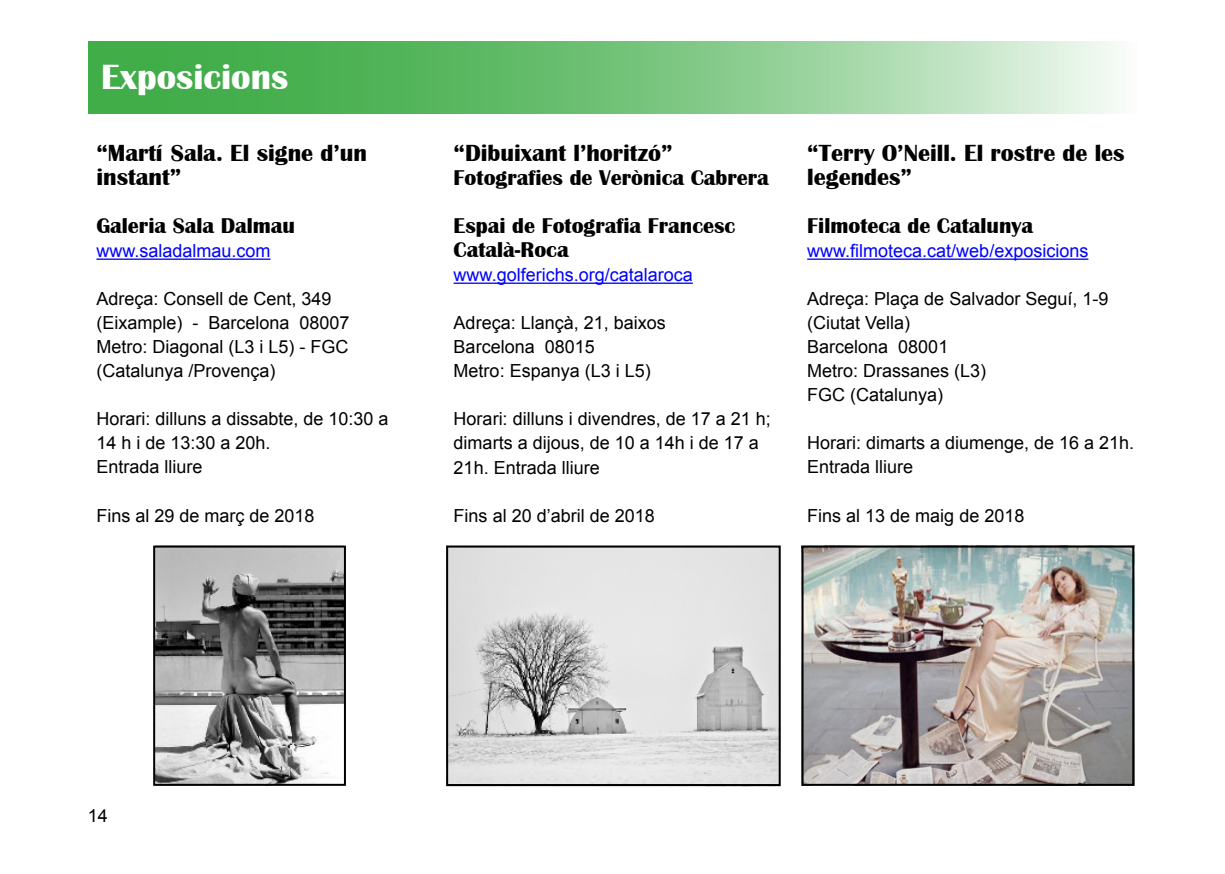
<style>
.page{position:relative;width:1225px;height:874px;background:#fff}
.page>*{position:absolute;margin:0;border:0;box-sizing:border-box;transform-origin:0 0}
.t1{font:700 36px "Britannic";color:#fff}
.t2{font:700 24px/24px "Britannic";color:#000}
.t3{font:700 22px/48px "Britannic";color:#000}
.t4{font:18px/24px "Arial";color:#000}
.t5{font:18px "Arial";color:#00f}
</style>
<div class="page">
<svg style="left:88px;top:41px;width:1025px;height:72px;background:#7dc682"></svg>
<img style="left:156px;top:548px;width:187px;height:234px">
<div style="left:153px;top:545px;width:193px;height:240px;border:2px solid #000"></div>
<hr style="left:96px;top:258px;width:174px;height:2px;background:#00f">
<hr style="left:453px;top:282px;width:240px;height:2px;background:#00f">
<hr style="left:807px;top:258px;width:281px;height:2px;background:#00f">
<img style="left:449px;top:548px;width:328px;height:234px">
<div style="left:446px;top:545px;width:334px;height:240px;border:2px solid #000"></div>
<img style="left:804px;top:548px;width:327px;height:234px">
<div style="left:801px;top:545px;width:333px;height:240px;border:2px solid #000"></div>
<h1 class="t1" style="left:101px;top:58px;width:189px">Exposicions</h1>
<h2 class="t2" style="left:96px;top:141px;width:272px">“Martí Sala. El signe d’un instant”</h2>
<p class="t3" style="left:96px;top:202px;width:200px">Galeria Sala Dalmau</p>
<p class="t5" style="left:96px;top:239px;width:176px">www.saladalmau.com</p>
<p class="t4" style="left:96px;top:287px;width:255px">Adreça: Consell de Cent, 349 (Eixample) - Barcelona 08007<br>Metro: Diagonal (L3 i L5) - FGC (Catalunya /Provença)</p>
<p class="t4" style="left:96px;top:408px;width:294px">Horari: dilluns a dissabte, de 10:30 a<br>14 h i de 13:30 a 20h.<br>Entrada lliure</p>
<p class="t4" style="left:96px;top:503px;width:220px">Fins al 29 de març de 2018</p>
<h2 class="t2" style="left:453px;top:141px;width:220px">“Dibuixant l’horitzó”</h2>
<p class="t3" style="left:453px;top:154px;width:317px">Fotografies de Verònica Cabrera<br>Espai de Fotografia Francesc</p>
<p class="t3" style="left:453px;top:226px;width:116px">Català-Roca</p>
<p class="t5" style="left:453px;top:263px;width:241px">www.golferichs.org/catalaroca</p>
<p class="t4" style="left:453px;top:311px;width:214px">Adreça: Llançà, 21, baixos<br>Barcelona 08015<br>Metro: Espanya (L3 i L5)</p>
<p class="t4" style="left:453px;top:408px;width:319px">Horari: dilluns i divendres, de 17 a 21 h; dimarts a dijous, de 10 a 14h i de 17 a<br>21h. Entrada lliure</p>
<p class="t4" style="left:453px;top:503px;width:203px">Fins al 20 d’abril de 2018</p>
<h2 class="t2" style="left:807px;top:141px;width:319px">“Terry O’Neill. El rostre de les legendes”</h2>
<p class="t3" style="left:807px;top:202px;width:227px">Filmoteca de Catalunya</p>
<p class="t5" style="left:807px;top:239px;width:283px">www.filmoteca.cat/web/exposicions</p>
<p class="t4" style="left:807px;top:287px;width:303px">Adreça: Plaça de Salvador Seguí, 1-9 (Ciutat Vella)<br>Barcelona 08001<br>Metro: Drassanes (L3)<br>FGC (Catalunya)</p>
<p class="t4" style="left:807px;top:432px;width:328px">Horari: dimarts a diumenge, de 16 a 21h.<br>Entrada lliure</p>
<p class="t4" style="left:807px;top:503px;width:219px">Fins al 13 de maig de 2018</p>
<p class="t4" style="left:88px;top:804px;width:22px">14</p>
</div>
